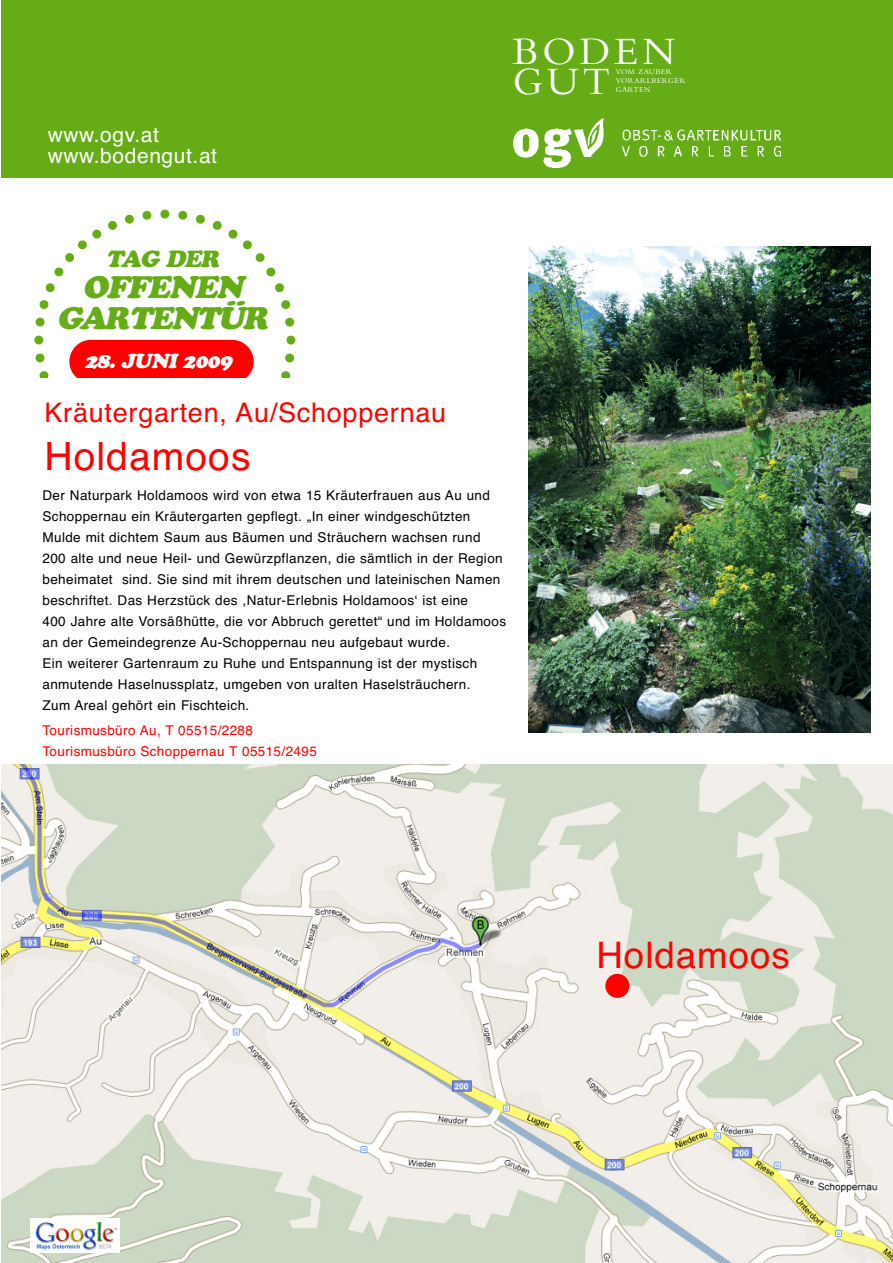
<style>
.page{position:relative;width:893px;height:1263px;background:#fff}
.page>*{position:absolute;margin:0;border:0;box-sizing:border-box;transform-origin:0 0}
.t1{font:40.35px/30.3px "Bembo";letter-spacing:.1em;color:#fff}
.t2{font:39px "Helvetica";letter-spacing:.03em;color:#f00}
.t3{font:36.6px "Helvetica";letter-spacing:.03em;color:#f00}
.t4{font:italic 900 31.05px/31px "Cooper";letter-spacing:-.05em;color:#65ac16;text-align:center}
.t5{font:27px "Helvetica";letter-spacing:.03em;color:#f00}
.t6{font:italic 900 23.25px "Cooper";color:#65ac16}
.t7{font:21px/21px "Helvetica";letter-spacing:.03em;color:#fff}
.t8{font:italic 900 20.1px "Cooper";letter-spacing:-.025em;color:#fff}
.t9{font:13.5px/21px "Helvetica";letter-spacing:.03em;color:#000}
.t10{font:13.5px/21px "Helvetica";letter-spacing:.03em;color:#f00}
.t11{font:7.8px/9.3px "Bembo";letter-spacing:.05em;color:#fff}
</style>
<div class="page">
<div style="left:1px;top:0;width:892px;height:178px;background:#65ac16"></div>
<svg style="left:34px;top:209px;width:262px;height:169px"></svg>
<div style="left:69px;top:340px;width:185px;height:43px;background:#f00;border-radius:22px"></div>
<img style="left:529px;top:246px;width:342px;height:486px">
<div style="left:25px;top:378px;width:326px;height:342px;background:#fff"></div>
<img style="left:514px;top:119px;width:266px;height:49px">
<img style="left:1px;top:764px;width:892px;height:499px">
<div style="left:605px;top:974px;width:24px;height:24px;background:#f00;border-radius:50%"></div>
<img style="left:31px;top:1219px;width:88px;height:33px">
<h3 class="t7" style="left:48px;top:125px;width:171px">www.ogv.at www.bodengut.at</h3>
<h3 class="t6" style="left:106px;top:245px;width:115px">TAG DER</h3>
<h3 class="t4" style="left:56px;top:272px;width:213px">OFFENEN<br>GARTENTÜR</h3>
<h3 class="t8" style="left:84px;top:349px;width:149px">28. JUNI 2009</h3>
<h3 class="t5" style="left:45px;top:397px;width:403px">Kräutergarten, Au/Schoppernau</h3>
<h2 class="t2" style="left:45px;top:434px;width:207px">Holdamoos</h2>
<h1 class="t1" style="left:513px;top:40px;width:164px">BODEN<br>GUT</h1>
<p class="t11" style="left:616px;top:68px;width:71px">VOM ZAUBER<br>VORARLBERGER<br>GÄRTEN</p>
<p class="t9" style="left:43px;top:485px;width:465px">Der Naturpark Holdamoos wird von etwa 15 Kräuterfrauen aus Au und Schoppernau ein Kräutergarten gepflegt. „In einer windgeschützten Mulde mit dichtem Saum aus Bäumen und Sträuchern wachsen rund 200 alte und neue Heil- und Gewürzpflanzen, die sämtlich in der Region beheimatet sind. Sie sind mit ihrem deutschen und lateinischen Namen beschriftet. Das Herzstück des ,Natur-Erlebnis Holdamoos‘ ist eine<br>400 Jahre alte Vorsäßhütte, die vor Abbruch gerettet“ und im Holdamoos an der Gemeindegrenze Au-Schoppernau neu aufgebaut wurde.<br>Ein weiterer Gartenraum zu Ruhe und Entspannung ist der mystisch anmutende Haselnussplatz, umgeben von uralten Haselsträuchern.<br>Zum Areal gehört ein Fischteich.</p>
<p class="t10" style="left:43px;top:720px;width:276px">Tourismusbüro Au, T 05515/2288<br>Tourismusbüro Schoppernau T 05515/2495</p>
<h3 class="t3" style="left:596px;top:934px;width:195px">Holdamoos</h3>
</div>
